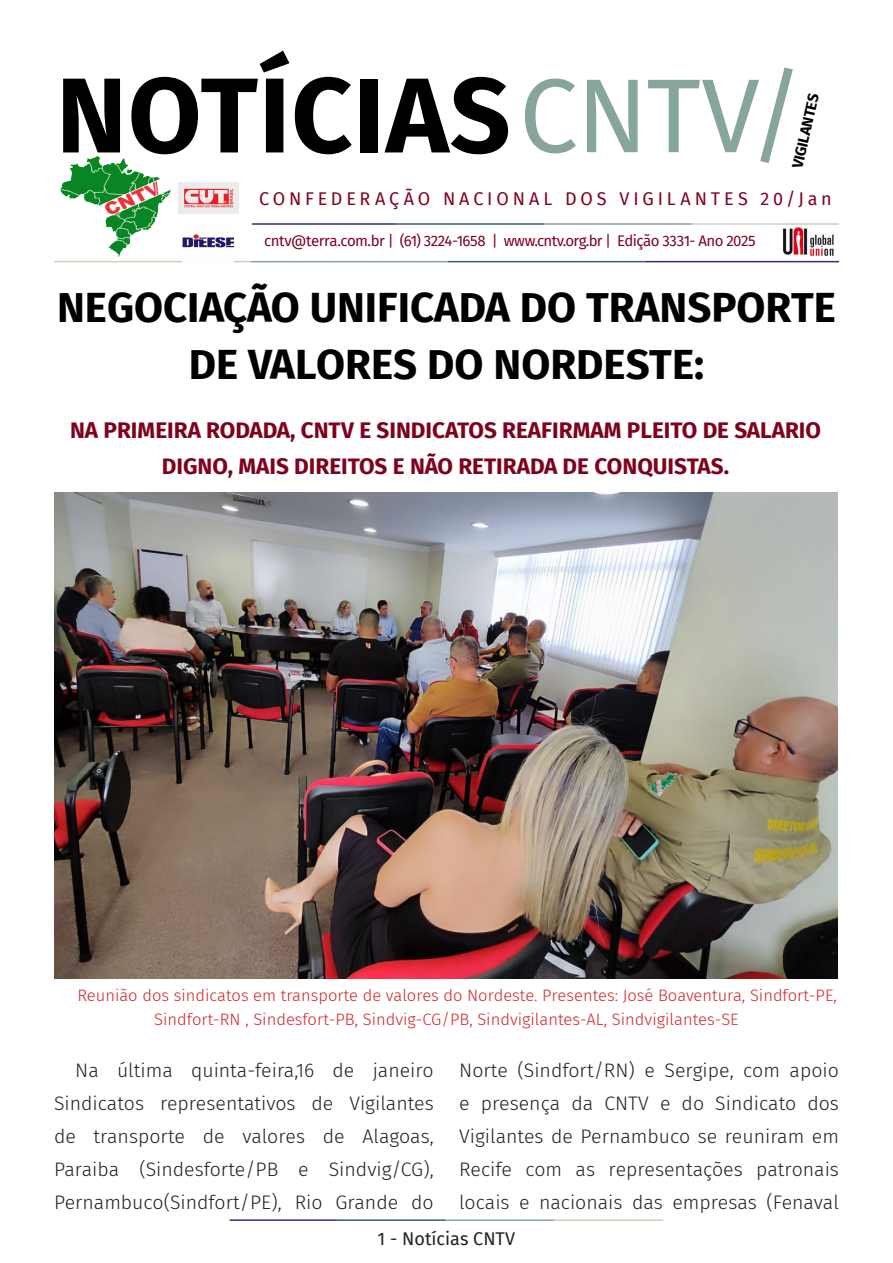
<style>
.page{position:relative;width:893px;height:1263px;background:#fff}
.page>*{position:absolute;margin:0;border:0;box-sizing:border-box;transform-origin:0 0}
.t1{font:700 106.5px "Fira Sans";letter-spacing:.01em;color:#000}
.t2{font:700 42px/57px "Fira Sans";color:#000001;text-align:center}
.t3{font:700 22.5px/36px "Fira Sans";color:#7e0220;text-align:center}
.t4{font:300 19.5px/33px "Fira Sans";color:#231f20;text-align:justify}
.t5{font:18px "Fira Sans";letter-spacing:.215em;color:#7e0220}
.t6{font:18px "Fira Sans";color:#231f20}
.t7{font:300 16.5px/24px "Fira Sans";color:#d1232a}
.t8{font:15px "Fira Sans";letter-spacing:-.035em;color:#7e0220}
.t9{font:700 15px "Fira Sans";color:#000001}
.s1{font-weight:400;font-size:105px;color:#87a59a}
</style>
<div class="page">
<hr style="left:230px;top:1219px;width:107px;height:2px;background:#2f3088">
<hr style="left:337px;top:1219px;width:109px;height:2px;background:#3a5f6d">
<hr style="left:446px;top:1219px;width:109px;height:2px;background:#87a59a">
<hr style="left:555px;top:1219px;width:108px;height:2px;background:#c6d5b7">
<img style="left:782px;top:227px;width:54px;height:34px">
<hr style="left:252px;top:223px;width:145px;height:2px;background:#2f3088">
<hr style="left:397px;top:223px;width:147px;height:2px;background:#3a5f6d">
<hr style="left:544px;top:223px;width:148px;height:2px;background:#87a59a">
<hr style="left:692px;top:223px;width:147px;height:2px;background:#c6d5b7">
<hr style="left:645px;top:261px;width:194px;height:1px;background:#2f3088">
<hr style="left:448px;top:261px;width:197px;height:1px;background:#3a5f6d">
<hr style="left:251px;top:261px;width:197px;height:1px;background:#87a59a">
<hr style="left:54px;top:261px;width:197px;height:1px;background:#c6d5b7">
<img style="left:61px;top:157px;width:110px;height:100px">
<img style="left:178px;top:182px;width:61px;height:32px">
<img style="left:183px;top:234px;width:51px;height:28px">
<img style="left:54px;top:492px;width:783px;height:486px">
<p class="t1" style="left:56px;top:26px;width:749px">NOTÍCIAS<span class="s1">CNTV/</span></p>
<p class="t9" style="left:785px;top:165px;width:77px;rotate:-77deg">VIGILANTES</p>
<p class="t5" style="left:259px;top:185px;width:574px">CONFEDERAÇÃO NACIONAL DOS VIGILANTES 20/Jan</p>
<p class="t8" style="left:264px;top:230px;width:493px">cntv@terra.com.br | (61) 3224-1658 | www.cntv.org.br | Edição 3331- Ano 2025</p>
<p class="t2" style="left:57px;top:276px;width:780px">NEGOCIAÇÃO UNIFICADA DO TRANSPORTE<br>DE VALORES DO NORDESTE:</p>
<p class="t3" style="left:70px;top:411px;width:752px">NA PRIMEIRA RODADA, CNTV E SINDICATOS REAFIRMAM PLEITO DE SALARIO<br>DIGNO, MAIS DIREITOS E NÃO RETIRADA DE CONQUISTAS.</p>
<p class="t7" style="left:154px;top:983px;width:684px;text-indent:-77px">Reunião dos sindicatos em transporte de valores do Nordeste. Presentes: José Boaventura, Sindfort-PE,<br>Sindfort-RN , Sindesfort-PB, Sindvig-CG/PB, Sindvigilantes-AL, Sindvigilantes-SE</p>
<p class="t4" style="left:54px;top:1053px;width:381px;text-indent:21px">Na última quinta-feira,16 de janeiro Sindicatos representativos de Vigilantes de transporte de valores de Alagoas, Paraiba (Sindesforte/PB e Sindvig/CG), Pernambuco(Sindfort/PE), Rio Grande do</p>
<p class="t4" style="left:459px;top:1053px;width:381px">Norte (Sindfort/RN) e Sergipe, com apoio e presença da CNTV e do Sindicato dos Vigilantes de Pernambuco se reuniram em Recife com as representações patronais locais e nacionais das empresas (Fenaval</p>
<p class="t6" style="left:378px;top:1225px;width:139px">1 - Notícias CNTV</p>
</div>
